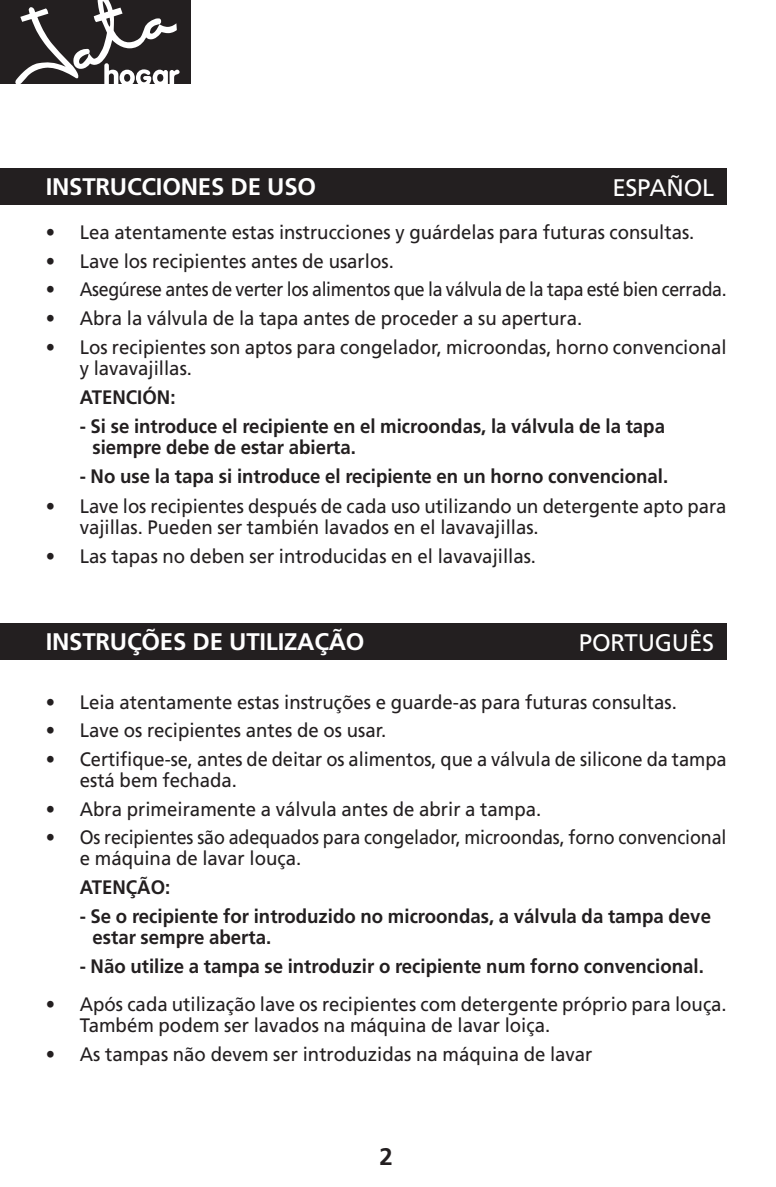
<style>
.page{position:relative;width:776px;height:1187px;background:#fff}
.page>*{position:absolute;margin:0;border:0;box-sizing:border-box;transform-origin:0 0}
.t1{font:700 24px "Frutiger";letter-spacing:-.01em;color:#fff}
.t2{font:24px "Frutiger";letter-spacing:-.01em;color:#fff}
.t3{font:700 24px "Frutiger";color:#231f20}
.t4{font:19.5px/21px "Frutiger";color:#231f20;scale:.95 1}
.t5{font:700 19.5px/21px "Frutiger";color:#231f20;scale:.95 1}
</style>
<div class="page">
<div style="left:0;top:0;width:190px;height:84px;background:#231f20"></div>
<svg style="left:15px;top:0;width:164px;height:84px"></svg>
<div style="left:0;top:169px;width:726px;height:36px;background:#231f20"></div>
<div style="left:0;top:623px;width:726px;height:36px;background:#231f20"></div>
<p class="t1" style="left:46px;top:173px;width:272px">INSTRUCCIONES DE USO</p>
<p class="t2" style="left:612px;top:174px;width:103px">ESPAÑOL</p>
<p class="t4" style="left:46px;top:221px;width:684px">• Lea atentamente estas instrucciones y guárdelas para futuras consultas.</p>
<p class="t4" style="left:46px;top:250px;width:368px">• Lave los recipientes antes de usarlos.</p>
<p class="t4" style="left:46px;top:279px;width:718px">• Asegúrese antes de verter los alimentos que la válvula de la tapa esté bien cerrada.</p>
<p class="t4" style="left:46px;top:307px;width:566px">• Abra la válvula de la tapa antes de proceder a su apertura.</p>
<p class="t4" style="left:80px;top:336px;width:682px;text-indent:-34px">• Los recipientes son aptos para congelador, microondas, horno convencional y lavavajillas.</p>
<p class="t5" style="left:80px;top:387px;width:102px">ATENCIÓN:</p>
<p class="t5" style="left:92px;top:415px;width:603px;text-indent:-13px">- Si se introduce el recipiente en el microondas, la válvula de la tapa siempre debe de estar abierta.</p>
<p class="t5" style="left:80px;top:466px;width:620px">- No use la tapa si introduce el recipiente en un horno convencional.</p>
<p class="t4" style="left:80px;top:495px;width:681px;text-indent:-34px">• Lave los recipientes después de cada uso utilizando un detergente apto para vajillas. Pueden ser también lavados en el lavavajillas.</p>
<p class="t4" style="left:46px;top:545px;width:517px">• Las tapas no deben ser introducidas en el lavavajillas.</p>
<p class="t1" style="left:46px;top:627px;width:320px">INSTRUÇÕES DE UTILIZAÇÃO</p>
<p class="t2" style="left:578px;top:628px;width:137px">PORTUGUÊS</p>
<p class="t4" style="left:46px;top:691px;width:665px">• Leia atentamente estas instruções e guarde-as para futuras consultas.</p>
<p class="t4" style="left:46px;top:720px;width:360px">• Lave os recipientes antes de os usar.</p>
<p class="t4" style="left:80px;top:748px;width:682px;text-indent:-34px">• Certifique-se, antes de deitar os alimentos, que a válvula de silicone da tampa está bem fechada.</p>
<p class="t4" style="left:46px;top:798px;width:523px">• Abra primeiramente a válvula antes de abrir a tampa.</p>
<p class="t4" style="left:80px;top:827px;width:682px;text-indent:-34px">• Os recipientes são adequados para congelador, microondas, forno convencional e máquina de lavar louça.</p>
<p class="t5" style="left:80px;top:876px;width:97px">ATENÇÃO:</p>
<p class="t5" style="left:92px;top:905px;width:652px;text-indent:-13px">- Se o recipiente for introduzido no microondas, a válvula da tampa deve estar sempre aberta.</p>
<p class="t5" style="left:80px;top:955px;width:658px">- Não utilize a tampa se introduzir o recipiente num forno convencional.</p>
<p class="t4" style="left:80px;top:993px;width:682px;text-indent:-34px">• Após cada utilização lave os recipientes com detergente próprio para louça.<br>Também podem ser lavados na máquina de lavar loiça.</p>
<p class="t4" style="left:46px;top:1043px;width:576px">• As tampas não devem ser introduzidas na máquina de lavar</p>
<p class="t3" style="left:379px;top:1142px;width:15px">2</p>
</div>
